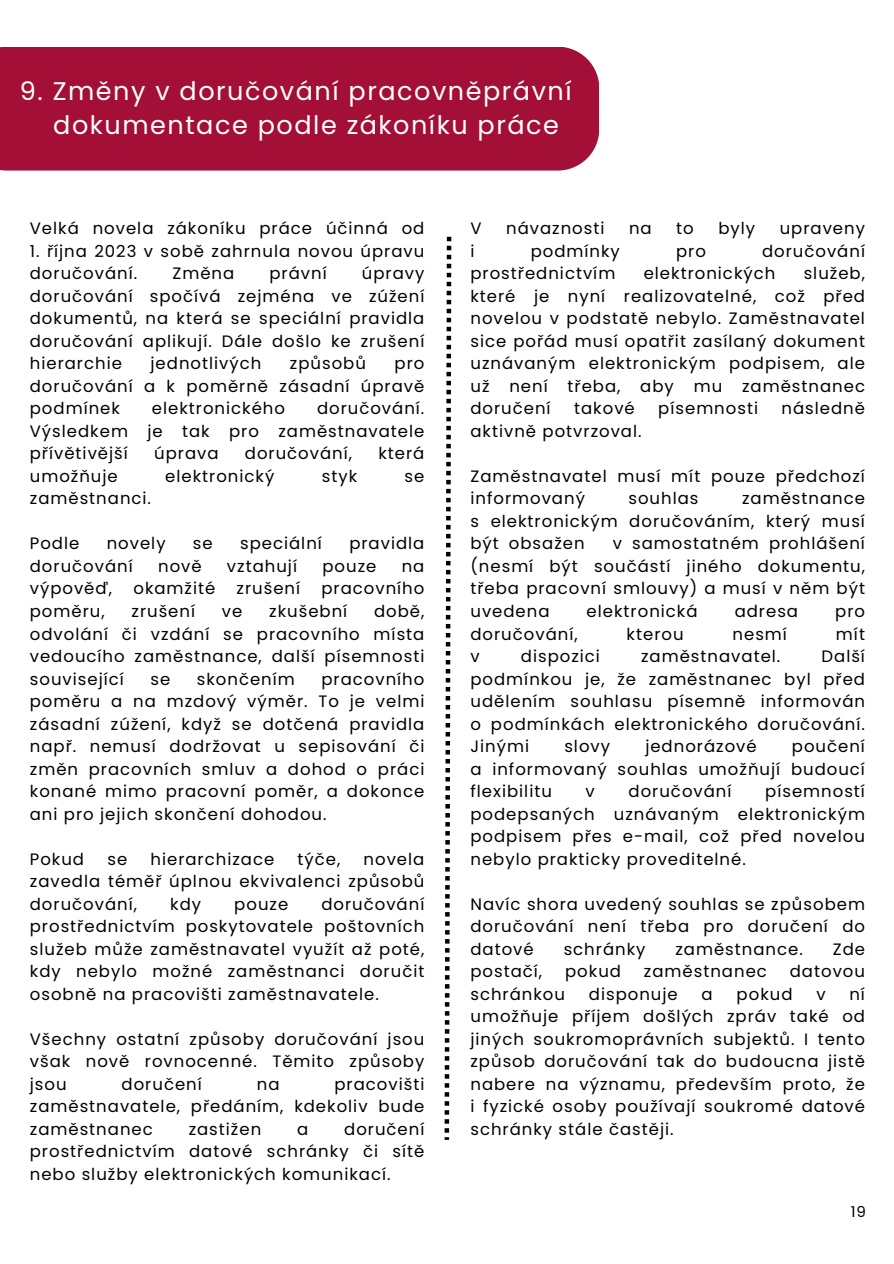
<style>
.page{position:relative;width:894px;height:1264px;background:#fff}
.page>*{position:absolute;margin:0;border:0;box-sizing:border-box;transform-origin:0 0}
.t1{font:25.5px/34.8px "Poppins";letter-spacing:.06em;color:#fff}
.t2{font:16.5px/22.5px "Poppins";letter-spacing:.06em;color:#000;text-align:justify}
.t3{font:15px "Poppins";color:#000}
</style>
<div class="page">
<div style="left:0;top:47px;width:599px;height:123px;background:#a30f36"></div>
<svg style="left:444px;top:237px;width:7px;height:902px"></svg>
<h1 class="t1" style="left:53px;top:73px;width:519px;text-indent:-33px">9. Změny v doručování pracovněprávní dokumentace podle zákoníku práce</h1>
<p class="t2" style="left:30px;top:217px;width:396px">Velká novela zákoníku práce účinná od</p>
<p class="t2" style="left:30px;top:240px;width:396px">1. října 2023 v sobě zahrnula novou úpravu doručování.</p>
<p class="t2" style="left:30px;top:262px;width:396px;text-indent:332px">úpravy doručování spočívá zejména ve zúžení dokumentů, na která se speciální pravidla doručování aplikují. Dále došlo ke zrušení hierarchie</p>
<p class="t2" style="left:172px;top:262px;width:63px">Změna</p>
<p class="t2" style="left:269px;top:262px;width:59px">právní</p>
<p class="t2" style="left:150px;top:352px;width:112px">jednotlivých</p>
<p class="t2" style="left:290px;top:352px;width:78px">způsobů</p>
<p class="t2" style="left:30px;top:352px;width:396px;text-indent:364px">pro doručování a k poměrně zásadní úpravě podmínek</p>
<p class="t2" style="left:30px;top:397px;width:396px;text-indent:287px">doručování.<br>Výsledkem je tak pro zaměstnavatele přívětivější</p>
<p class="t2" style="left:152px;top:397px;width:135px">elektronického</p>
<p class="t2" style="left:154px;top:442px;width:66px">úprava</p>
<p class="t2" style="left:245px;top:442px;width:109px">doručování,</p>
<p class="t2" style="left:378px;top:442px;width:47px">která</p>
<p class="t2" style="left:30px;top:465px;width:89px">umožňuje</p>
<p class="t2" style="left:165px;top:465px;width:110px">elektronický</p>
<p class="t2" style="left:322px;top:465px;width:37px">styk</p>
<p class="t2" style="left:404px;top:465px;width:21px">se</p>
<p class="t2" style="left:30px;top:487px;width:123px">zaměstnanci.</p>
<p class="t2" style="left:30px;top:532px;width:51px">Podle</p>
<p class="t2" style="left:107px;top:532px;width:60px">novely</p>
<p class="t2" style="left:193px;top:532px;width:21px">se</p>
<p class="t2" style="left:240px;top:532px;width:83px">speciální</p>
<p class="t2" style="left:349px;top:532px;width:77px">pravidla</p>
<p class="t2" style="left:30px;top:555px;width:104px">doručování</p>
<p class="t2" style="left:158px;top:555px;width:45px">nově</p>
<p class="t2" style="left:227px;top:555px;width:72px">vztahují</p>
<p class="t2" style="left:322px;top:555px;width:55px">pouze</p>
<p class="t2" style="left:401px;top:555px;width:24px">na</p>
<p class="t2" style="left:30px;top:577px;width:84px">výpověď,</p>
<p class="t2" style="left:133px;top:577px;width:83px">okamžité</p>
<p class="t2" style="left:236px;top:577px;width:65px">zrušení</p>
<p class="t2" style="left:321px;top:577px;width:104px">pracovního</p>
<p class="t2" style="left:30px;top:600px;width:76px">poměru,</p>
<p class="t2" style="left:131px;top:600px;width:65px">zrušení</p>
<p class="t2" style="left:222px;top:600px;width:22px">ve</p>
<p class="t2" style="left:269px;top:600px;width:80px">zkušební</p>
<p class="t2" style="left:30px;top:600px;width:396px;text-indent:344px">době, odvolání či vzdání se pracovního místa vedoucího zaměstnance, další písemnosti související</p>
<p class="t2" style="left:30px;top:667px;width:396px;text-indent:291px">pracovního poměru a na mzdový výměr. To je velmi zásadní zúžení, když se dotčená pravidla např. nemusí dodržovat u sepisování či změn pracovních smluv a dohod o práci konané mimo pracovní poměr, a dokonce ani pro jejich skončení dohodou.</p>
<p class="t2" style="left:30px;top:847px;width:56px">Pokud</p>
<p class="t2" style="left:107px;top:847px;width:21px">se</p>
<p class="t2" style="left:150px;top:847px;width:125px">hierarchizace</p>
<p class="t2" style="left:297px;top:847px;width:44px">týče,</p>
<p class="t2" style="left:150px;top:667px;width:21px">se</p>
<p class="t2" style="left:197px;top:667px;width:99px">skončením</p>
<p class="t2" style="left:30px;top:847px;width:396px;text-indent:334px">novela zavedla téměř úplnou ekvivalenci způsobů doručování,</p>
<p class="t2" style="left:30px;top:892px;width:396px;text-indent:291px">doručování prostřednictvím poskytovatele poštovních služeb může zaměstnavatel využít až poté, kdy nebylo možné zaměstnanci doručit osobně na pracovišti zaměstnavatele.</p>
<p class="t2" style="left:30px;top:1027px;width:396px">Všechny ostatní způsoby doručování jsou však nově rovnocenné. Těmito způsoby jsou</p>
<p class="t2" style="left:170px;top:892px;width:32px">kdy</p>
<p class="t2" style="left:234px;top:892px;width:55px">pouze</p>
<p class="t2" style="left:122px;top:1072px;width:82px">doručení</p>
<p class="t2" style="left:257px;top:1072px;width:24px">na</p>
<p class="t2" style="left:30px;top:1072px;width:396px;text-indent:304px">pracovišti zaměstnavatele, předáním, kdekoliv bude zaměstnanec</p>
<p class="t2" style="left:30px;top:1117px;width:396px;text-indent:314px">doručení prostřednictvím datové schránky či sítě nebo služby elektronických komunikací.</p>
<p class="t2" style="left:189px;top:1117px;width:74px">zastižen</p>
<p class="t2" style="left:297px;top:1117px;width:13px">a</p>
<p class="t2" style="left:470px;top:217px;width:13px">V</p>
<p class="t2" style="left:506px;top:217px;width:100px">návaznosti</p>
<p class="t2" style="left:629px;top:217px;width:24px">na</p>
<p class="t2" style="left:676px;top:217px;width:19px">to</p>
<p class="t2" style="left:718px;top:217px;width:38px">byly</p>
<p class="t2" style="left:779px;top:217px;width:87px">upraveny</p>
<p class="t2" style="left:470px;top:240px;width:6px">i</p>
<p class="t2" style="left:530px;top:240px;width:91px">podmínky</p>
<p class="t2" style="left:676px;top:240px;width:31px">pro</p>
<p class="t2" style="left:761px;top:240px;width:104px">doručování</p>
<p class="t2" style="left:470px;top:262px;width:146px">prostřednictvím</p>
<p class="t2" style="left:643px;top:262px;width:133px">elektronických</p>
<p class="t2" style="left:470px;top:262px;width:396px;text-indent:333px">služeb, které je nyní realizovatelné, což před novelou v podstatě nebylo. Zaměstnavatel sice pořád musí opatřit zasílaný dokument uznávaným elektronickým podpisem, ale už není třeba, aby mu zaměstnanec doručení</p>
<p class="t2" style="left:574px;top:397px;width:62px">takové</p>
<p class="t2" style="left:658px;top:397px;width:101px">písemnosti</p>
<p class="t2" style="left:781px;top:397px;width:85px">následně</p>
<p class="t2" style="left:470px;top:420px;width:173px">aktivně potvrzoval.</p>
<p class="t2" style="left:470px;top:465px;width:396px">Zaměstnavatel musí mít pouze předchozí informovaný</p>
<p class="t2" style="left:470px;top:487px;width:396px;text-indent:271px">zaměstnance s elektronickým doručováním, který musí být obsažen</p>
<p class="t2" style="left:628px;top:487px;width:72px">souhlas</p>
<p class="t2" style="left:470px;top:532px;width:396px;text-indent:142px">v samostatném prohlášení (nesmí být součástí jiného dokumentu, třeba pracovní smlouvy) a musí v něm být uvedena</p>
<p class="t2" style="left:586px;top:600px;width:112px">elektronická</p>
<p class="t2" style="left:734px;top:600px;width:65px">adresa</p>
<p class="t2" style="left:834px;top:600px;width:31px">pro</p>
<p class="t2" style="left:470px;top:622px;width:109px">doručování,</p>
<p class="t2" style="left:626px;top:622px;width:58px">kterou</p>
<p class="t2" style="left:732px;top:622px;width:56px">nesmí</p>
<p class="t2" style="left:835px;top:622px;width:31px">mít</p>
<p class="t2" style="left:470px;top:645px;width:11px">v</p>
<p class="t2" style="left:520px;top:645px;width:81px">dispozici</p>
<p class="t2" style="left:641px;top:645px;width:141px">zaměstnavatel.</p>
<p class="t2" style="left:470px;top:645px;width:396px;text-indent:351px">Další podmínkou je, že zaměstnanec byl před udělením souhlasu písemně informován o podmínkách elektronického doručování.<br>Jinými</p>
<p class="t2" style="left:470px;top:735px;width:396px;text-indent:321px">poučení a informovaný souhlas umožňují budoucí flexibilitu</p>
<p class="t2" style="left:564px;top:735px;width:47px">slovy</p>
<p class="t2" style="left:645px;top:735px;width:113px">jednorázové</p>
<p class="t2" style="left:470px;top:780px;width:396px;text-indent:295px">písemností podepsaných uznávaným elektronickým podpisem přes e-mail, což před novelou nebylo prakticky proveditelné.</p>
<p class="t2" style="left:470px;top:892px;width:396px">Navíc shora uvedený souhlas se způsobem doručování není třeba pro doručení do datové</p>
<p class="t2" style="left:585px;top:780px;width:11px">v</p>
<p class="t2" style="left:628px;top:780px;width:104px">doručování</p>
<p class="t2" style="left:563px;top:937px;width:83px">schránky</p>
<p class="t2" style="left:675px;top:937px;width:129px">zaměstnance.</p>
<p class="t2" style="left:832px;top:937px;width:34px">Zde</p>
<p class="t2" style="left:470px;top:960px;width:73px">postačí,</p>
<p class="t2" style="left:565px;top:960px;width:57px">pokud</p>
<p class="t2" style="left:643px;top:960px;width:124px">zaměstnanec</p>
<p class="t2" style="left:789px;top:960px;width:77px">datovou</p>
<p class="t2" style="left:470px;top:982px;width:96px">schránkou</p>
<p class="t2" style="left:588px;top:982px;width:90px">disponuje</p>
<p class="t2" style="left:701px;top:982px;width:13px">a</p>
<p class="t2" style="left:736px;top:982px;width:57px">pokud</p>
<p class="t2" style="left:816px;top:982px;width:11px">v</p>
<p class="t2" style="left:470px;top:982px;width:396px;text-indent:379px">ní umožňuje příjem došlých zpráv také od jiných soukromoprávních subjektů. I tento způsob doručování tak do budoucna jistě nabere na významu, především proto, že i fyzické osoby používají soukromé datové schránky stále častěji.</p>
<p class="t3" style="left:850px;top:1201px;width:17px">19</p>
</div>
